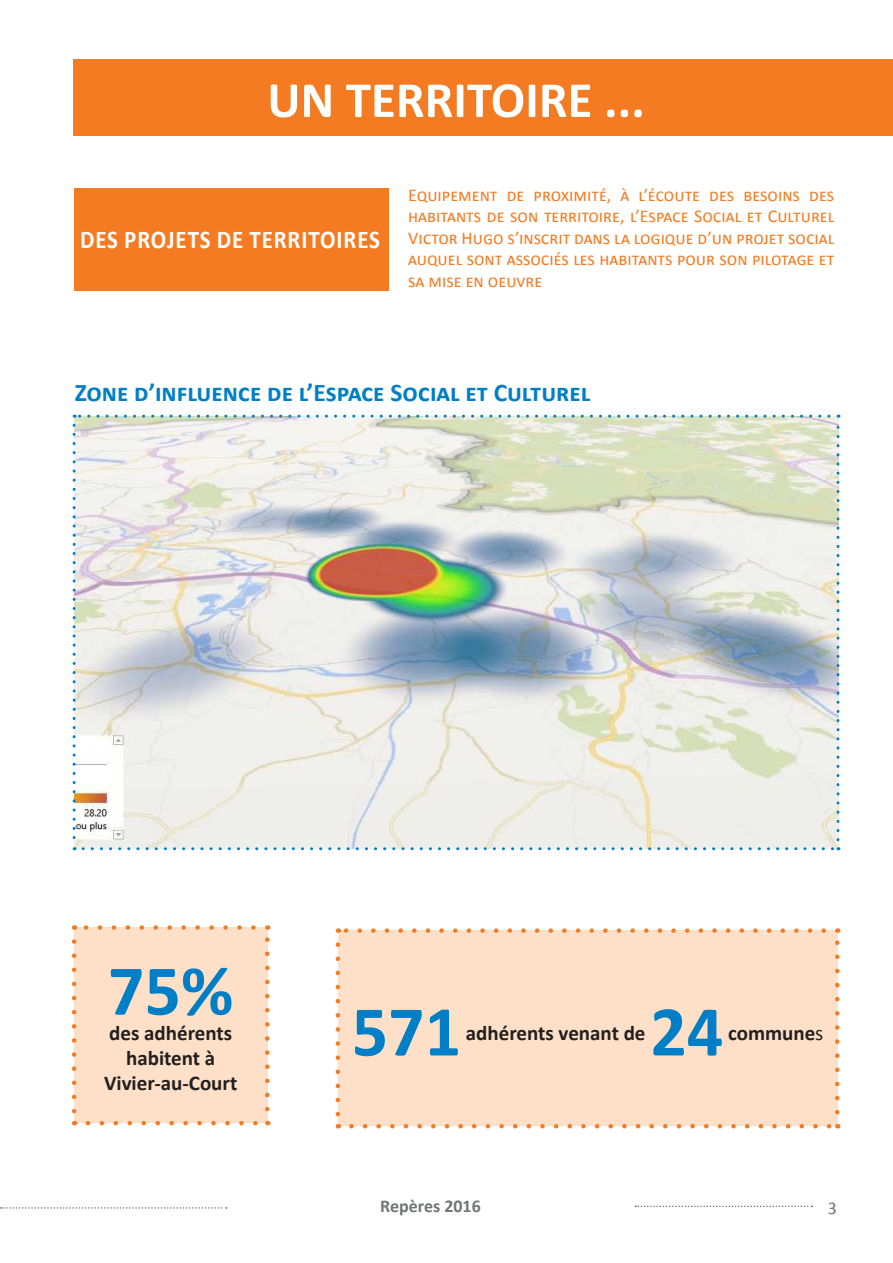
<style>
.page{position:relative;width:893px;height:1263px;background:#fff}
.page>*{position:absolute;margin:0;border:0;box-sizing:border-box;transform-origin:0 0}
.t1{font:700 72px "Calibri";color:#007fc6}
.t2{font:700 51px "Calibri";color:#fff}
.t3{font:700 25.65px "Calibri";letter-spacing:.04em;color:#fff;scale:.89 1}
.t4{font:700 25.5px "Calibri";color:#007fc6}
.t5{font:700 21px/25.2px "Calibri";color:#231f20;text-align:center}
.t6{font:18px/21.6px "Calibri";color:#f47b21;text-align:justify}
.t7{font:700 18px "Calibri";color:#727477}
.t8{font:18px "Calibri";color:#727477}
.s1{font-weight:400}
</style>
<div class="page">
<svg style="left:1px;top:1207px;width:226px;height:2px"></svg>
<svg style="left:635px;top:1205px;width:177px;height:2px"></svg>
<div style="left:73px;top:60px;width:820px;height:76px;background:#f47b21"></div>
<img style="left:74px;top:416px;width:764px;height:433px">
<svg style="left:73px;top:425px;width:3px;height:425px"></svg>
<svg style="left:83px;top:847px;width:756px;height:3px"></svg>
<svg style="left:836px;top:415px;width:3px;height:425px"></svg>
<svg style="left:74px;top:415px;width:755px;height:3px"></svg>
<div style="left:74px;top:927px;width:193px;height:196px;background:#fde0c7"></div>
<svg style="left:88px;top:1121px;width:170px;height:4px"></svg>
<svg style="left:83px;top:925px;width:170px;height:5px"></svg>
<svg style="left:72px;top:941px;width:4px;height:184px"></svg>
<svg style="left:265px;top:925px;width:5px;height:184px"></svg>
<div style="left:338px;top:931px;width:499px;height:195px;background:#fde0c7"></div>
<svg style="left:351px;top:1124px;width:479px;height:4px"></svg>
<svg style="left:345px;top:928px;width:479px;height:5px"></svg>
<svg style="left:336px;top:944px;width:4px;height:184px"></svg>
<svg style="left:835px;top:928px;width:4px;height:184px"></svg>
<div style="left:74px;top:188px;width:314px;height:102px;background:#f47b21"></div>
<h2 class="t2" style="left:267px;top:67px;width:379px">UN TERRITOIRE ...</h2>
<h3 class="t3" style="left:80px;top:223px;width:339px">DES PROJETS DE TERRITOIRES</h3>
<p class="t6" style="left:408px;top:184px;width:428px">Equipement de proximité, à l’écoute des besoins des habitants de son territoire, l’Espace Social et Culturel Victor Hugo s’inscrit dans la logique d’un projet social auquel sont associés les habitants pour son pilotage et sa mise en oeuvre</p>
<h3 class="t4" style="left:75px;top:376px;width:517px">Zone d’influence de l’Espace Social et Culturel</h3>
<h1 class="t1" style="left:108px;top:945px;width:127px">75%</h1>
<p class="t5" style="left:104px;top:1020px;width:135px">des adhérents habitent à<br>Vivier-au-Court</p>
<h1 class="t1" style="left:352px;top:985px;width:111px">571</h1>
<p class="t5" style="left:466px;top:1021px;width:181px">adhérents venant de</p>
<h1 class="t1" style="left:650px;top:985px;width:75px">24</h1>
<p class="t5" style="left:728px;top:1021px;width:97px">commune<span class="s1">s</span></p>
<p class="t7" style="left:380px;top:1195px;width:102px">Repères 2016</p>
<p class="t8" style="left:828px;top:1196px;width:11px">3</p>
</div>
